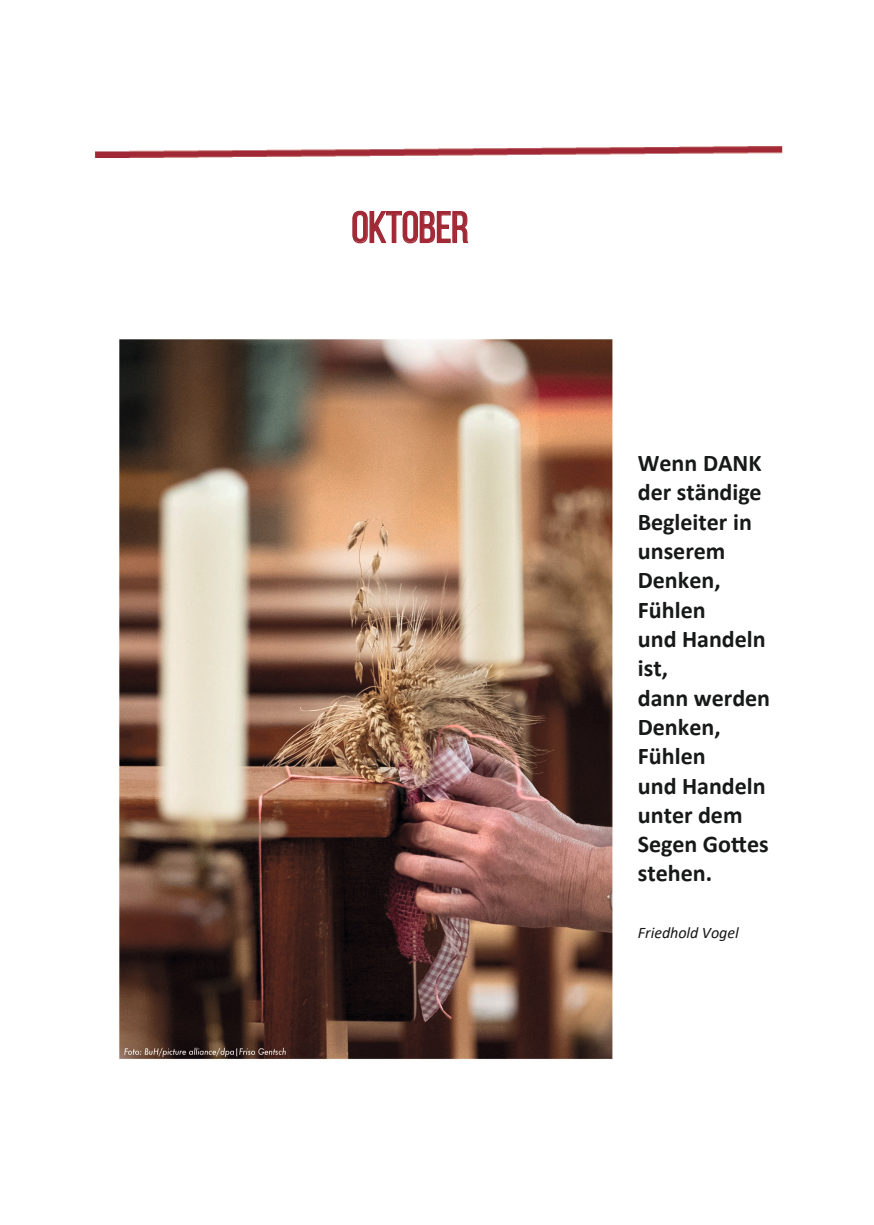
<style>
.page{position:relative;width:874px;height:1225px;background:#fff}
.page>*{position:absolute;margin:0;border:0;box-sizing:border-box;transform-origin:0 0}
.t1{font:44px "Bebas Neue";letter-spacing:-.005em;color:#a12936}
.t2{font:700 24px/29.2px "Calibri";color:#171818}
.t3{font:italic 16px "Calibri";letter-spacing:-.005em;color:#171818}
</style>
<div class="page">
<img style="left:95px;top:146px;width:688px;height:11px">
<img style="left:119px;top:339px;width:494px;height:721px">
<h1 class="t1" style="left:351px;top:203px;width:118px">OKTOBER</h1>
<p class="t2" style="left:637px;top:448px;width:134px">Wenn DANK der ständige<br>Begleiter in unserem<br>Denken,<br>Fühlen<br>und Handeln ist,<br>dann werden<br>Denken,<br>Fühlen<br>und Handeln unter dem<br>Segen Gottes stehen.</p>
<p class="t3" style="left:637px;top:921px;width:103px">Friedhold Vogel</p>
</div>
